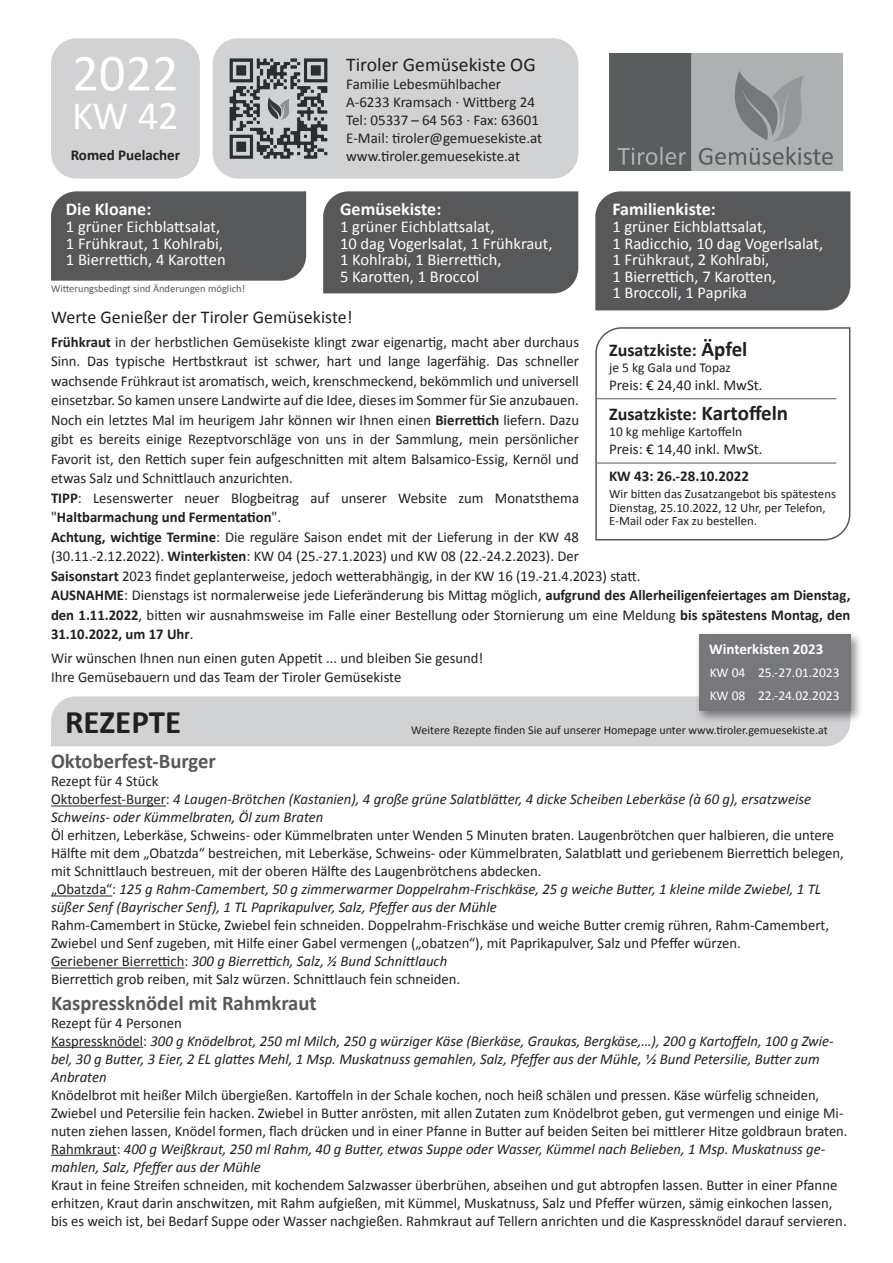
<style>
.page{position:relative;width:893px;height:1263px;background:#fff}
.page>*{position:absolute;margin:0;border:0;box-sizing:border-box;transform-origin:0 0}
.t1{font:52.5px "Calibri";color:#fff}
.t2{font:40.5px "Calibri";color:#fff}
.t3{font:700 33px "Calibri";color:#231f20}
.t4{font:700 21px "Calibri";color:#57585a}
.t5{font:19.5px "Calibri";color:#231f20}
.t6{font:700 18px "Calibri";color:#231f20}
.t7{font:700 18px "Calibri";color:#fff}
.t8{font:18px "Calibri";color:#231f20}
.t9{font:16.5px/16.5px "Calibri";color:#fff}
.t10{font:15px/18px "Calibri";color:#231f20}
.t11{font:italic 15px/18px "Calibri";color:#231f20}
.t12{font:700 15px "Calibri";color:#231f20}
.t13{font:700 15px "Calibri";color:#fff}
.t14{font:13.5px "Calibri";color:#231f20}
.t15{font:13.5px/23px "Calibri";letter-spacing:-.005em;color:#fff}
.t16{font:12.75px/13.5px "Calibri";color:#231f20}
.t17{font:12px "Calibri";color:#231f20}
.t18{font:10.5px "Calibri";color:#57585a}
.s1{font-weight:700}
.s2{font-size:21px}
.s3{font-style:normal}
.s4{font-style:italic}
</style>
<div class="page">
<div style="left:213px;top:38px;width:365px;height:141px;background:#d1d2d4;border-radius:26px"></div>
<img style="left:609px;top:53px;width:234px;height:117px">
<div style="left:51px;top:38px;width:149px;height:141px;background:#d1d2d4;border-radius:26px"></div>
<div style="left:323px;top:191px;width:255px;height:102px;background:#57585a"></div>
<div style="left:595px;top:191px;width:255px;height:119px;background:#57585a"></div>
<div style="left:51px;top:191px;width:255px;height:90px;background:#57585a"></div>
<img style="left:229px;top:58px;width:99px;height:101px">
<hr style="left:51px;top:805px;width:115px;height:1px;background:#231f20">
<hr style="left:51px;top:895px;width:61px;height:1px;background:#231f20">
<hr style="left:51px;top:967px;width:133px;height:1px;background:#231f20">
<hr style="left:51px;top:1047px;width:92px;height:1px;background:#231f20">
<hr style="left:51px;top:1155px;width:66px;height:1px;background:#231f20">
<div style="left:51px;top:696px;width:799px;height:50px;background:#d1d2d4"></div>
<svg style="left:595px;top:327px;width:256px;height:214px"></svg>
<hr style="left:597px;top:398px;width:239px;height:1px;background:#57585a">
<hr style="left:597px;top:463px;width:239px;height:1px;background:#57585a">
<div style="left:695px;top:630px;width:168px;height:94px;background:#231f20;opacity:.5"></div>
<div style="left:698px;top:635px;width:152px;height:76px;background:#76787b"></div>
<h1 class="t1" style="left:72px;top:40px;width:108px">2022</h1>
<h2 class="t2" style="left:72px;top:90px;width:108px">KW 42</h2>
<p class="t12" style="left:71px;top:146px;width:111px">Romed Puelacher</p>
<p class="t7" style="left:66px;top:198px;width:87px">Die Kloane:</p>
<p class="t9" style="left:66px;top:218px;width:161px">1 grüner Eichblattsalat,<br>1 Frühkraut, 1 Kohlrabi,<br>1 Bierrettich, 4 Karotten</p>
<p class="t18" style="left:51px;top:282px;width:196px">Witterungsbedingt sind Änderungen möglich!</p>
<h3 class="t5" style="left:346px;top:52px;width:191px">Tiroler Gemüsekiste OG</h3>
<p class="t10" style="left:346px;top:75px;width:198px">Familie Lebesmühlbacher<br>A-6233 Kramsach · Wittberg 24<br>Tel: 05337 – 64 563 · Fax: 63601<br>E-Mail: tiroler@gemuesekiste.at www.tiroler.gemuesekiste.at</p>
<p class="t7" style="left:340px;top:198px;width:103px">Gemüsekiste:</p>
<p class="t9" style="left:340px;top:218px;width:214px">1 grüner Eichblattsalat,<br>10 dag Vogerlsalat, 1 Frühkraut,<br>1 Kohlrabi, 1 Bierrettich,<br>5 Karotten, 1 Broccol</p>
<p class="t7" style="left:612px;top:198px;width:105px">Familienkiste:</p>
<p class="t9" style="left:612px;top:218px;width:212px">1 grüner Eichblattsalat,<br>1 Radicchio, 10 dag Vogerlsalat,<br>1 Frühkraut, 2 Kohlrabi,<br>1 Bierrettich, 7 Karotten,<br>1 Broccoli, 1 Paprika</p>
<p class="t8" style="left:51px;top:305px;width:303px">Werte Genießer der Tiroler Gemüsekiste!</p>
<p class="t10" style="left:51px;top:332px;width:801px;line-height:19.5px"><span class="s1">Frühkraut</span> in der herbstlichen Gemüsekiste klingt zwar eigenartig, macht aber durchaus<br>Sinn. Das typische Hertbstkraut ist schwer, hart und lange lagerfähig. Das schneller<br>wachsende Frühkraut ist aromatisch, weich, krenschmeckend, bekömmlich und universell<br>einsetzbar. So kamen unsere Landwirte auf die Idee, dieses im Sommer für Sie anzubauen.<br>Noch ein letztes Mal im heurigem Jahr können wir Ihnen einen <span class="s1">Bierrettich</span> liefern. Dazu<br>gibt es bereits einige Rezeptvorschläge von uns in der Sammlung, mein persönlicher<br>Favorit ist, den Rettich super fein aufgeschnitten mit altem Balsamico-Essig, Kernöl und<br>etwas Salz und Schnittlauch anzurichten.<br><span class="s1">TIPP</span>: Lesenswerter neuer Blogbeitrag auf unserer Website zum Monatsthema<br>"<span class="s1">Haltbarmachung und Fermentation</span>".<br><span class="s1">Achtung, wichtige Termine</span>: Die reguläre Saison endet mit der Lieferung in der KW 48<br>(30.11.-2.12.2022). <span class="s1">Winterkisten</span>: KW 04 (25.-27.1.2023) und KW 08 (22.-24.2.2023). Der<br><span class="s1">Saisonstart</span> 2023 findet geplanterweise, jedoch wetterabhängig, in der KW 16 (19.-21.4.2023) statt.<br><span class="s1">AUSNAHME</span>: Dienstags ist normalerweise jede Lieferänderung bis Mittag möglich, <span class="s1">aufgrund des Allerheiligenfeiertages am Dienstag, den 1.11.2022</span>, bitten wir ausnahmsweise im Falle einer Bestellung oder Stornierung um eine Meldung <span class="s1">bis spätestens Montag, den 31.10.2022, um 17 Uhr</span>.</p>
<p class="t10" style="left:51px;top:648px;width:434px;line-height:19.5px">Wir wünschen Ihnen nun einen guten Appetit ... und bleiben Sie gesund!<br>Ihre Gemüsebauern und das Team der Tiroler Gemüsekiste</p>
<p class="t6" style="left:609px;top:338px;width:140px">Zusatzkiste: <span class="s2">Äpfel</span></p>
<p class="t14" style="left:609px;top:359px;width:123px">je 5 kg Gala und Topaz</p>
<p class="t10" style="left:609px;top:376px;width:155px">Preis: € 24,40 inkl. MwSt.</p>
<p class="t6" style="left:609px;top:402px;width:181px">Zusatzkiste: <span class="s2">Kartoffeln</span></p>
<p class="t14" style="left:609px;top:423px;width:134px">10 kg mehlige Kartoffeln</p>
<p class="t10" style="left:609px;top:440px;width:155px">Preis: € 14,40 inkl. MwSt.</p>
<p class="t12" style="left:609px;top:466px;width:141px">KW 43: 26.-28.10.2022</p>
<p class="t16" style="left:609px;top:487px;width:228px">Wir bitten das Zusatzangebot bis spätestens<br>Dienstag, 25.10.2022, 12 Uhr, per Telefon,<br>E-Mail oder Fax zu bestellen.</p>
<p class="t13" style="left:709px;top:640px;width:116px">Winterkisten 2023</p>
<p class="t15" style="left:710px;top:661px;width:131px">KW 04 25.-27.01.2023<br>KW 08 22.-24.02.2023</p>
<h3 class="t3" style="left:65px;top:701px;width:118px">REZEPTE</h3>
<p class="t17" style="left:411px;top:723px;width:418px">Weitere Rezepte finden Sie auf unserer Homepage unter www.tiroler.gemuesekiste.at</p>
<h3 class="t4" style="left:51px;top:748px;width:166px">Oktoberfest-Burger</h3>
<p class="t11" style="left:51px;top:772px;width:762px"><span class="s3">Rezept für 4 Stück<br>Oktoberfest-Burger:</span> 4 Laugen-Brötchen (Kastanien), 4 große grüne Salatblätter, 4 dicke Scheiben Leberkäse (à 60 g), ersatzweise<br>Schweins- oder Kümmelbraten, Öl zum Braten</p>
<p class="t10" style="left:51px;top:826px;width:794px">Öl erhitzen, Leberkäse, Schweins- oder Kümmelbraten unter Wenden 5 Minuten braten. Laugenbrötchen quer halbieren, die untere Hälfte mit dem „Obatzda“ bestreichen, mit Leberkäse, Schweins- oder Kümmelbraten, Salatblatt und geriebenem Bierrettich belegen, mit Schnittlauch bestreuen, mit der oberen Hälfte des Laugenbrötchens abdecken.<br>„Obatzda“: <span class="s4">125 g Rahm-Camembert, 50 g zimmerwarmer Doppelrahm-Frischkäse, 25 g weiche Butter, 1 kleine milde Zwiebel, 1 TL süßer Senf (Bayrischer Senf), 1 TL Paprikapulver, Salz, Pfeffer aus der Mühle</span></p>
<p class="t10" style="left:51px;top:916px;width:779px">Rahm-Camembert in Stücke, Zwiebel fein schneiden. Doppelrahm-Frischkäse und weiche Butter cremig rühren, Rahm-Camembert, Zwiebel und Senf zugeben, mit Hilfe einer Gabel vermengen („obatzen“), mit Paprikapulver, Salz und Pfeffer würzen.<br>Geriebener Bierrettich: <span class="s4">300 g Bierrettich, Salz, ½ Bund Schnittlauch<br></span>Bierrettich grob reiben, mit Salz würzen. Schnittlauch fein schneiden.</p>
<h3 class="t4" style="left:51px;top:989px;width:267px">Kaspressknödel mit Rahmkraut</h3>
<p class="t11" style="left:51px;top:1013px;width:784px"><span class="s3">Rezept für 4 Personen<br>Kaspressknödel:</span> 300 g Knödelbrot, 250 ml Milch, 250 g würziger Käse (Bierkäse, Graukas, Bergkäse,…), 200 g Kartoffeln, 100 g Zwie&shy;bel, 30 g Butter, 3 Eier, 2 EL glattes Mehl, 1 Msp. Muskatnuss gemahlen, Salz, Pfeffer aus der Mühle, 1/2 Bund Petersilie, Butter zum Anbraten</p>
<p class="t10" style="left:51px;top:1085px;width:798px">Knödelbrot mit heißer Milch übergießen. Kartoffeln in der Schale kochen, noch heiß schälen und pressen. Käse würfelig schneiden, Zwiebel und Petersilie fein hacken. Zwiebel in Butter anrösten, mit allen Zutaten zum Knödelbrot geben, gut vermengen und einige Mi&shy;nuten ziehen lassen, Knödel formen, flach drücken und in einer Pfanne in Butter auf beiden Seiten bei mittlerer Hitze goldbraun braten.<br>Rahmkraut: <span class="s4">400 g Weißkraut, 250 ml Rahm, 40 g Butter, etwas Suppe oder Wasser, Kümmel nach Belieben, 1 Msp. Muskatnuss ge&shy;mahlen, Salz, Pfeffer aus der Mühle</span></p>
<p class="t10" style="left:51px;top:1175px;width:797px">Kraut in feine Streifen schneiden, mit kochendem Salzwasser überbrühen, abseihen und gut abtropfen lassen. Butter in einer Pfanne erhitzen, Kraut darin anschwitzen, mit Rahm aufgießen, mit Kümmel, Muskatnuss, Salz und Pfeffer würzen, sämig einkochen lassen, bis es weich ist, bei Bedarf Suppe oder Wasser nachgießen. Rahmkraut auf Tellern anrichten und die Kaspressknödel darauf servieren.</p>
</div>
